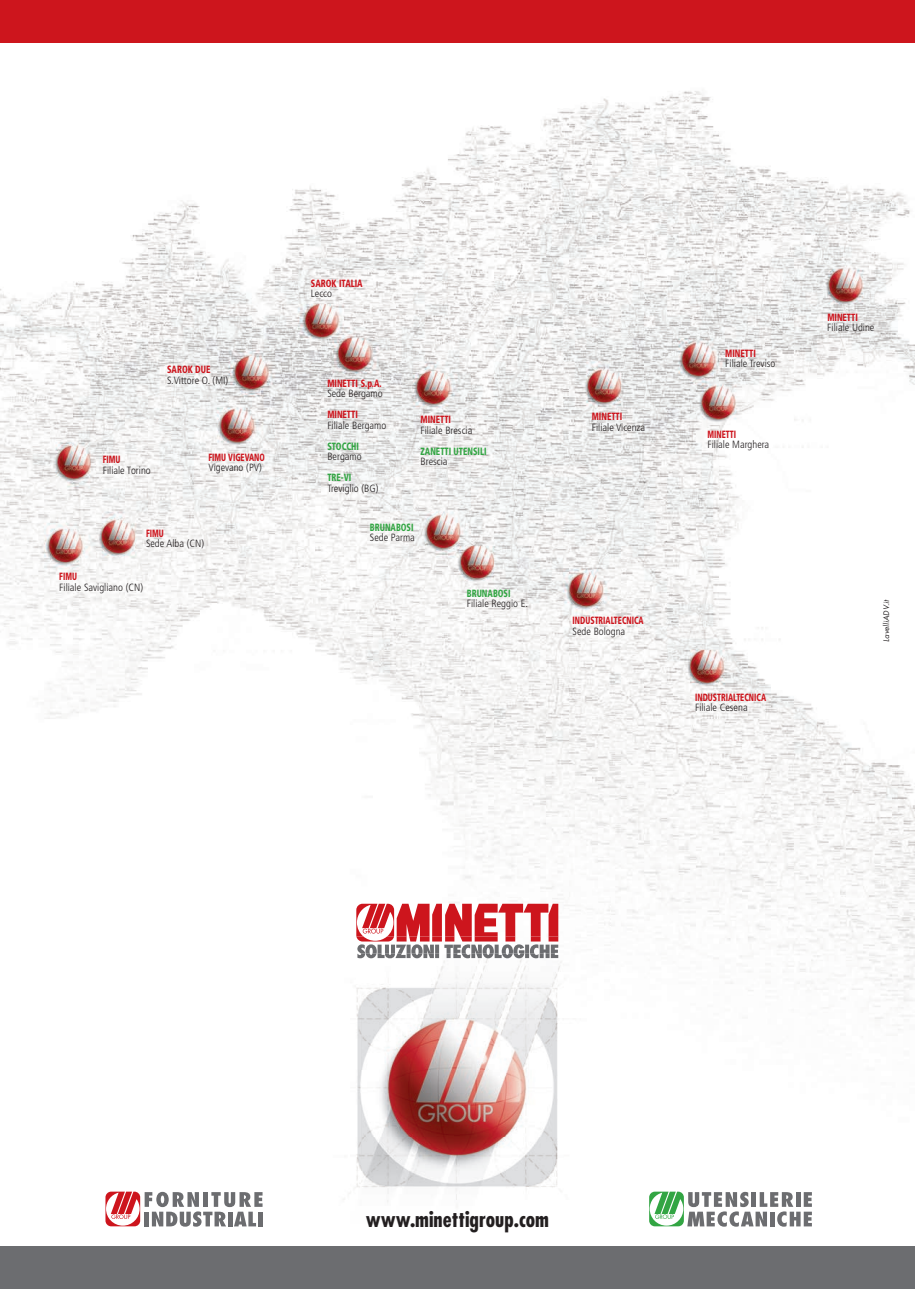
<style>
.page{position:relative;width:915px;height:1289px;background:#fff}
.page>*{position:absolute;margin:0;border:0;box-sizing:border-box;transform-origin:0 0}
.t1{font:700 condensed 21.6px "Futura LT";color:#231f20}
.t2{font:300 condensed 10.5px "Frutiger LT";color:#231f20}
.t3{font:900 condensed 10.5px "Frutiger LT";color:#cd151d;scale:.8 1}
.t4{font:900 condensed 10.5px "Frutiger LT";color:#cd151d;scale:.75 1}
.t5{font:900 condensed 10.5px "Frutiger LT";color:#32a543;scale:.8 1}
.t6{font:italic 7.5px "Futura LT";color:#231f20}
</style>
<div class="page">
<img style="left:0;top:91px;width:914px;height:939px">
<img style="left:304px;top:897px;width:306px;height:305px">
<svg style="left:356px;top:903px;width:202px;height:55px"></svg>
<div style="left:0;top:1246px;width:914px;height:42px;background:#6c6d70"></div>
<svg style="left:105px;top:1191px;width:157px;height:35px"></svg>
<div style="left:0;top:0;width:914px;height:43px;background:#cd151d"></div>
<svg style="left:649px;top:1191px;width:162px;height:35px"></svg>
<p class="t3" style="left:167px;top:365px;width:56px">SAROK DUE</p>
<p class="t2" style="left:167px;top:374px;width:63px">S.Vittore O. (MI)</p>
<p class="t4" style="left:103px;top:455px;width:25px">FIMU</p>
<p class="t2" style="left:103px;top:464px;width:49px">Filiale Torino</p>
<p class="t4" style="left:208px;top:453px;width:77px">FIMU VIGEVANO</p>
<p class="t2" style="left:208px;top:461px;width:55px">Vigevano (PV)</p>
<p class="t4" style="left:146px;top:529px;width:25px">FIMU</p>
<p class="t2" style="left:146px;top:537px;width:60px">Sede Alba (CN)</p>
<p class="t4" style="left:59px;top:572px;width:25px">FIMU</p>
<p class="t2" style="left:59px;top:580px;width:85px">Filiale Savigliano (CN)</p>
<p class="t3" style="left:311px;top:279px;width:66px">SAROK ITALIA</p>
<p class="t2" style="left:311px;top:287px;width:23px">Lecco</p>
<p class="t3" style="left:327px;top:379px;width:69px">MINETTI S.p.A.</p>
<p class="t2" style="left:327px;top:387px;width:57px">Sede Bergamo</p>
<p class="t3" style="left:327px;top:410px;width:40px">MINETTI</p>
<p class="t2" style="left:327px;top:419px;width:60px">Filiale Bergamo</p>
<p class="t5" style="left:327px;top:442px;width:41px">STOCCHI</p>
<p class="t2" style="left:327px;top:450px;width:36px">Bergamo</p>
<p class="t5" style="left:327px;top:473px;width:31px">TRE-VI</p>
<p class="t2" style="left:327px;top:482px;width:53px">Treviglio (BG)</p>
<p class="t3" style="left:420px;top:415px;width:40px">MINETTI</p>
<p class="t2" style="left:420px;top:423px;width:53px">Filiale Brescia</p>
<p class="t5" style="left:420px;top:446px;width:84px">ZANETTI UTENSILI</p>
<p class="t2" style="left:420px;top:455px;width:29px">Brescia</p>
<p class="t5" style="left:370px;top:523px;width:56px">BRUNABOSI</p>
<p class="t2" style="left:370px;top:531px;width:46px">Sede Parma</p>
<p class="t5" style="left:466px;top:588px;width:56px">BRUNABOSI</p>
<p class="t2" style="left:466px;top:597px;width:63px">Filiale Reggio E.</p>
<p class="t3" style="left:591px;top:412px;width:40px">MINETTI</p>
<p class="t2" style="left:591px;top:421px;width:55px">Filiale Vicenza</p>
<p class="t4" style="left:572px;top:616px;width:96px">INDUSTRIALTECNICA</p>
<p class="t2" style="left:572px;top:624px;width:54px">Sede Bologna</p>
<p class="t3" style="left:725px;top:349px;width:40px">MINETTI</p>
<p class="t2" style="left:725px;top:357px;width:52px">Filiale Treviso</p>
<p class="t4" style="left:707px;top:429px;width:40px">MINETTI</p>
<p class="t2" style="left:707px;top:438px;width:63px">Filiale Marghera</p>
<p class="t4" style="left:694px;top:692px;width:96px">INDUSTRIALTECNICA</p>
<p class="t2" style="left:694px;top:701px;width:54px">Filiale Cesena</p>
<p class="t3" style="left:827px;top:313px;width:40px">MINETTI</p>
<p class="t2" style="left:827px;top:321px;width:49px">Filiale Udine</p>
<p class="t6" style="left:881px;top:641px;width:43px;rotate:-90deg">LavelliADV.it</p>
<h1 class="t1" style="left:365px;top:1206px;width:185px">www.minettigroup.com</h1>
</div>
